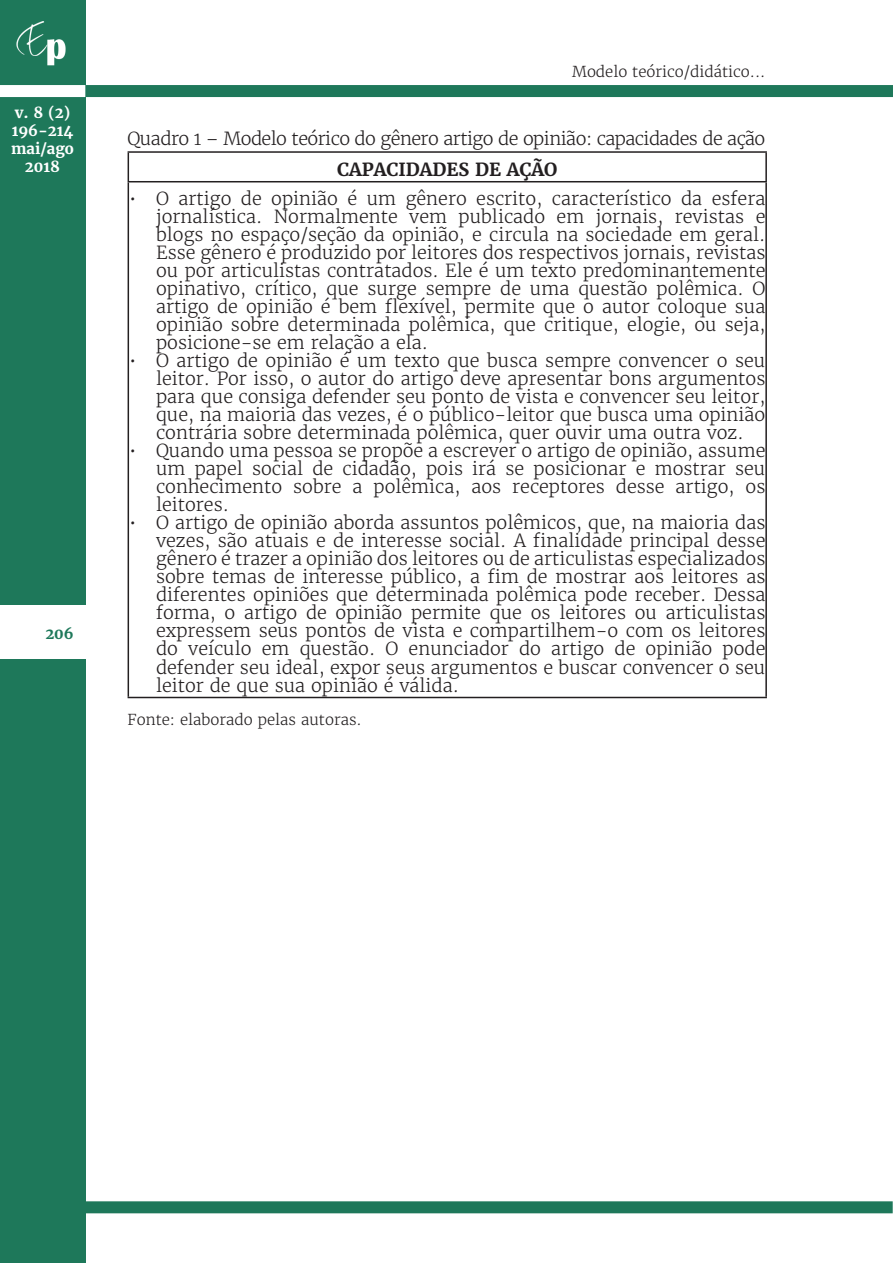
<style>
.page{position:relative;width:893px;height:1263px;background:#fff}
.page>*{position:absolute;margin:0;border:0;box-sizing:border-box;transform-origin:0 0}
.Título_de_quadro_fig{font:300 18px/18px "Merriweather";color:#231f20;text-align:justify}
.Título_de_quadro_fig-2{font:300 18px "Merriweather";letter-spacing:-.03em;color:#231f20}
.Tabela{font:700 18px "Merriweather";color:#231f20}
.Fonte_de_quadro{font:300 15px "Merriweather";color:#231f20}
.t1{font:700 15px/18px "Merriweather";color:#fff;text-align:center}
.t2{font:700 15px "Merriweather";color:#1e785a}
</style>
<div class="page">
<div style="left:0;top:0;width:85px;height:1263px;background:#1e785a"></div>
<img style="left:16px;top:21px;width:50px;height:45px">
<div style="left:85px;top:85px;width:808px;height:12px;background:#1e785a"></div>
<div style="left:0;top:85px;width:85px;height:12px;background:#fff"></div>
<div style="left:0;top:605px;width:85px;height:53px;background:#fff"></div>
<div style="left:84px;top:1201px;width:809px;height:12px;background:#1e785a"></div>
<hr style="left:128px;top:151px;width:639px;height:2px;background:#231f20">
<svg style="left:128px;top:153px;width:1px;height:28px"></svg>
<hr style="left:765px;top:153px;width:2px;height:28px;background:#231f20">
<hr style="left:128px;top:181px;width:639px;height:1px;background:#231f20">
<hr style="left:128px;top:182px;width:1px;height:515px;background:#231f20">
<hr style="left:765px;top:182px;width:2px;height:515px;background:#231f20">
<hr style="left:128px;top:697px;width:639px;height:1px;background:#231f20">
<p class="t1" style="left:11px;top:103px;width:64px">v. 8 (2)<br>196-214 mai/ago<br>2018</p>
<p class="t2" style="left:45px;top:624px;width:30px">206</p>
<p class="Fonte_de_quadro" style="left:572px;top:62px;width:195px">Modelo teórico/didático...</p>
<p class="Título_de_quadro_fig-2" style="left:128px;top:128px;width:639px">Quadro 1 – Modelo teórico do gênero artigo de opinião: capacidades de ação</p>
<p class="Tabela" style="left:337px;top:158px;width:222px">CAPACIDADES DE AÇÃO</p>
<p class="Título_de_quadro_fig" style="left:156px;top:190px;width:611px;text-indent:-27px">• O artigo de opinião é um gênero escrito, característico da esfera jornalística. Normalmente vem publicado em jornais, revistas e blogs no espaço/seção da opinião, e circula na sociedade em geral.<br>Esse gênero é produzido por leitores dos respectivos jornais, revistas ou por articulistas contratados. Ele é um texto predominantemente opinativo, crítico, que surge sempre de uma questão polêmica. O artigo de opinião é bem flexível, permite que o autor coloque sua opinião sobre determinada polêmica, que critique, elogie, ou seja, posicione-se em relação a ela.</p>
<p class="Título_de_quadro_fig" style="left:156px;top:352px;width:611px;text-indent:-27px">• O artigo de opinião é um texto que busca sempre convencer o seu leitor. Por isso, o autor do artigo deve apresentar bons argumentos para que consiga defender seu ponto de vista e convencer seu leitor, que, na maioria das vezes, é o público-leitor que busca uma opinião contrária sobre determinada polêmica, quer ouvir uma outra voz.</p>
<p class="Título_de_quadro_fig" style="left:156px;top:442px;width:611px;text-indent:-27px">• Quando uma pessoa se propõe a escrever o artigo de opinião, assume um papel social de cidadão, pois irá se posicionar e mostrar seu conhecimento sobre a polêmica, aos receptores desse artigo, os leitores.</p>
<p class="Título_de_quadro_fig" style="left:156px;top:514px;width:611px;text-indent:-27px">• O artigo de opinião aborda assuntos polêmicos, que, na maioria das vezes, são atuais e de interesse social. A finalidade principal desse gênero é trazer a opinião dos leitores ou de articulistas especializados sobre temas de interesse público, a fim de mostrar aos leitores as diferentes opiniões que determinada polêmica pode receber. Dessa forma, o artigo de opinião permite que os leitores ou articulistas expressem seus pontos de vista e compartilhem-o com os leitores do veículo em questão. O enunciador do artigo de opinião pode defender seu ideal, expor seus argumentos e buscar convencer o seu leitor de que sua opinião é válida.</p>
<p class="Fonte_de_quadro" style="left:128px;top:710px;width:236px">Fonte: elaborado pelas autoras.</p>
</div>
